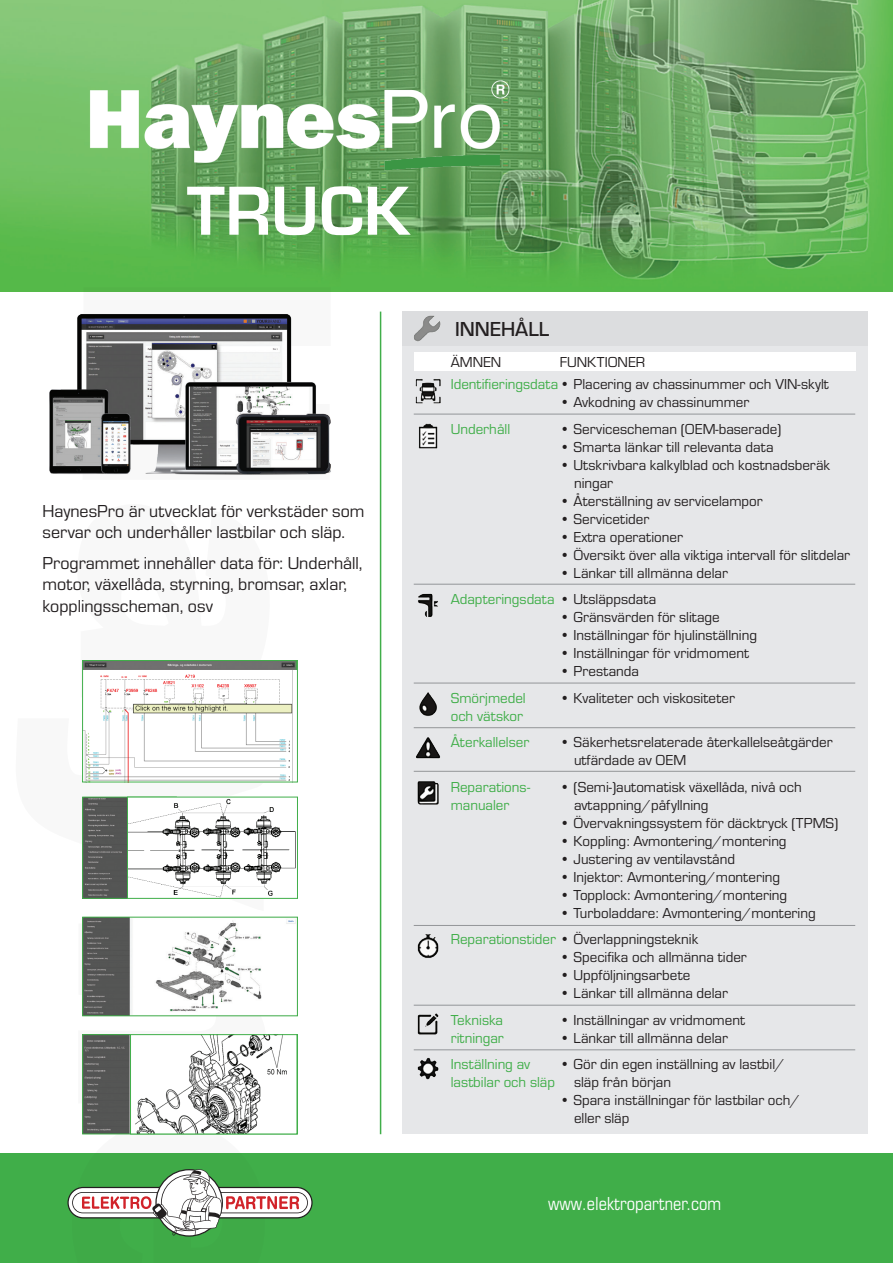
<style>
.page{position:relative;width:893px;height:1263px;background:#fff}
.page>*{position:absolute;margin:0;border:0;box-sizing:border-box;transform-origin:0 0}
.t1{font:700 72px "Eurostile";letter-spacing:-.005em;color:#fff}
.t2{font:500 21px "Eurostile";color:#231f20}
.t3{font:18px/21.6px "Eurostile";color:#231f20}
.t4{font:condensed 18px "Eurostile";color:#fff}
.t5{font:15px/18px "Eurostile";color:#231f20}
.t6{font:15px "Eurostile";color:#40ae49}
.s1{color:#40ae49}
.s2{color:#231f20}
</style>
<div class="page">
<div style="left:402px;top:346px;width:465px;height:788px;background:#e6e7e9"></div>
<div style="left:402px;top:312px;width:465px;height:34px;background:#dcdddf"></div>
<div style="left:414px;top:353px;width:441px;height:18px;background:#fff"></div>
<img style="left:418px;top:593px;width:20px;height:24px">
<img style="left:419px;top:692px;width:18px;height:24px">
<img style="left:417px;top:1057px;width:22px;height:23px">
<img style="left:418px;top:423px;width:20px;height:26px">
<img style="left:417px;top:1013px;width:22px;height:22px">
<img style="left:417px;top:934px;width:22px;height:24px">
<img style="left:417px;top:781px;width:22px;height:24px">
<img style="left:415px;top:379px;width:26px;height:25px">
<img style="left:416px;top:737px;width:24px;height:22px">
<img style="left:410px;top:311px;width:37px;height:31px">
<hr style="left:414px;top:414px;width:441px;height:1px;background:#939598">
<hr style="left:414px;top:584px;width:441px;height:1px;background:#939598">
<hr style="left:414px;top:683px;width:441px;height:1px;background:#939598">
<hr style="left:414px;top:727px;width:441px;height:1px;background:#939598">
<hr style="left:414px;top:771px;width:441px;height:1px;background:#939598">
<hr style="left:414px;top:925px;width:441px;height:1px;background:#939598">
<hr style="left:414px;top:1005px;width:441px;height:1px;background:#939598">
<hr style="left:414px;top:1049px;width:441px;height:1px;background:#939598">
<div style="left:0;top:1154px;width:893px;height:109px;background:#40ae49"></div>
<img style="left:0;top:0;width:893px;height:291px">
<svg style="left:83px;top:287px;width:248px;height:5px"></svg>
<svg style="left:82px;top:1016px;width:188px;height:1px"></svg>
<svg style="left:82px;top:782px;width:183px;height:117px"></svg>
<img style="left:79px;top:70px;width:439px;height:106px">
<img style="left:49px;top:314px;width:282px;height:161px">
<img style="left:84px;top:799px;width:43px;height:97px">
<div style="left:82px;top:797px;width:95px;height:101px;border:1px solid #40ae49"></div>
<img style="left:129px;top:799px;width:167px;height:97px">
<div style="left:127px;top:797px;width:171px;height:101px;border:1px solid #40ae49"></div>
<img style="left:84px;top:919px;width:212px;height:95px">
<div style="left:82px;top:917px;width:216px;height:99px;border:1px solid #40ae49"></div>
<img style="left:84px;top:662px;width:210px;height:9px">
<img style="left:84px;top:671px;width:209px;height:109px">
<div style="left:82px;top:660px;width:216px;height:122px;border:1px solid #40ae49"></div>
<img style="left:84px;top:1036px;width:46px;height:80px">
<img style="left:137px;top:1036px;width:150px;height:80px">
<div style="left:130px;top:1034px;width:167px;height:100px;border:1px solid #40ae49"></div>
<hr style="left:380px;top:312px;width:1px;height:822px;background:#40ae49">
<svg style="left:67px;top:1116px;width:246px;height:121px"></svg>
<p class="t1" style="left:187px;top:159px;width:225px">TRUCK</p>
<p class="t3" style="left:43px;top:499px;width:323px">HaynesPro är utvecklat för verkstäder som servar och underhåller lastbilar och släp.</p>
<p class="t3" style="left:43px;top:551px;width:321px">Programmet innehåller data för: Underhåll, motor, växellåda, styrning, bromsar, axlar, kopplingsscheman, osv</p>
<p class="t2" style="left:455px;top:314px;width:96px">INNEHÅLL</p>
<p class="t5" style="left:451px;top:352px;width:52px">ÄMNEN</p>
<p class="t5" style="left:560px;top:352px;width:87px">FUNKTIONER</p>
<p class="t5" style="left:451px;top:375px;width:380px"><span class="s1">Identifieringsdata</span>• Placering av chassinummer och VIN-skylt</p>
<p class="t5" style="left:560px;top:393px;width:191px">• Avkodning av chassinummer</p>
<p class="t6" style="left:451px;top:419px;width:61px">Underhåll</p>
<p class="t5" style="left:560px;top:419px;width:223px">• Servicescheman (OEM-baserade)</p>
<p class="t5" style="left:560px;top:437px;width:215px">• Smarta länkar till relevanta data</p>
<p class="t5" style="left:574px;top:455px;width:257px;text-indent:-14px">• Utskrivbara kalkylblad och kostnadsberäk ningar</p>
<p class="t5" style="left:560px;top:491px;width:204px">• Återställning av servicelampor</p>
<p class="t5" style="left:560px;top:509px;width:91px">• Servicetider</p>
<p class="t5" style="left:560px;top:527px;width:125px">• Extra operationer</p>
<p class="t5" style="left:560px;top:545px;width:292px">• Översikt över alla viktiga intervall för slitdelar</p>
<p class="t5" style="left:560px;top:563px;width:170px">• Länkar till allmänna delar</p>
<p class="t6" style="left:451px;top:589px;width:207px">Adapteringsdata <span class="s2">• Utsläppsdata</span></p>
<p class="t5" style="left:560px;top:608px;width:162px">• Gränsvärden för slitage</p>
<p class="t5" style="left:560px;top:626px;width:199px">• Inställningar för hjulinställning</p>
<p class="t5" style="left:560px;top:644px;width:191px">• Inställningar för vridmoment</p>
<p class="t5" style="left:560px;top:662px;width:81px">• Prestanda</p>
<p class="t6" style="left:451px;top:688px;width:76px">Smörjmedel</p>
<p class="t5" style="left:560px;top:688px;width:177px">• Kvaliteter och viskositeter</p>
<p class="t6" style="left:451px;top:706px;width:74px">och vätskor</p>
<p class="t6" style="left:451px;top:732px;width:80px">Återkallelser</p>
<p class="t5" style="left:574px;top:733px;width:260px;text-indent:-14px">• Säkerhetsrelaterade återkallelseåtgärder utfärdade av OEM</p>
<p class="t6" style="left:451px;top:777px;width:81px">Reparations-</p>
<p class="t5" style="left:560px;top:777px;width:244px">• (Semi-)automatisk växellåda, nivå och</p>
<p class="t6" style="left:451px;top:795px;width:60px">manualer</p>
<p class="t5" style="left:574px;top:795px;width:136px">avtappning/påfyllning</p>
<p class="t5" style="left:560px;top:813px;width:280px">• Övervakningssystem för däcktryck (TPMS)</p>
<p class="t5" style="left:560px;top:831px;width:228px">• Koppling: Avmontering/montering</p>
<p class="t5" style="left:560px;top:849px;width:177px">• Justering av ventilavstånd</p>
<p class="t5" style="left:560px;top:867px;width:222px">• Injektor: Avmontering/montering</p>
<p class="t5" style="left:560px;top:885px;width:229px">• Topplock: Avmontering/montering</p>
<p class="t5" style="left:560px;top:903px;width:257px">• Turboladdare: Avmontering/montering</p>
<p class="t5" style="left:451px;top:930px;width:249px"><span class="s1">Reparationstider</span> • Överlappningsteknik</p>
<p class="t5" style="left:560px;top:948px;width:189px">• Specifika och allmänna tider</p>
<p class="t5" style="left:560px;top:966px;width:132px">• Uppföljningsarbete</p>
<p class="t5" style="left:560px;top:984px;width:170px">• Länkar till allmänna delar</p>
<p class="t6" style="left:451px;top:1010px;width:54px">Tekniska</p>
<p class="t5" style="left:560px;top:1010px;width:187px">• Inställningar av vridmoment</p>
<p class="t6" style="left:451px;top:1028px;width:55px">ritningar</p>
<p class="t5" style="left:560px;top:1028px;width:170px">• Länkar till allmänna delar</p>
<p class="t6" style="left:451px;top:1054px;width:81px">Inställning av</p>
<p class="t5" style="left:560px;top:1055px;width:227px">• Gör din egen inställning av lastbil/</p>
<p class="t6" style="left:451px;top:1072px;width:106px">lastbilar och släp</p>
<p class="t5" style="left:574px;top:1073px;width:99px">släp från början</p>
<p class="t5" style="left:574px;top:1091px;width:228px;text-indent:-14px">• Spara inställningar för lastbilar och/ eller släp</p>
<p class="t4" style="left:548px;top:1193px;width:175px">www.elektropartner.com</p>
</div>
